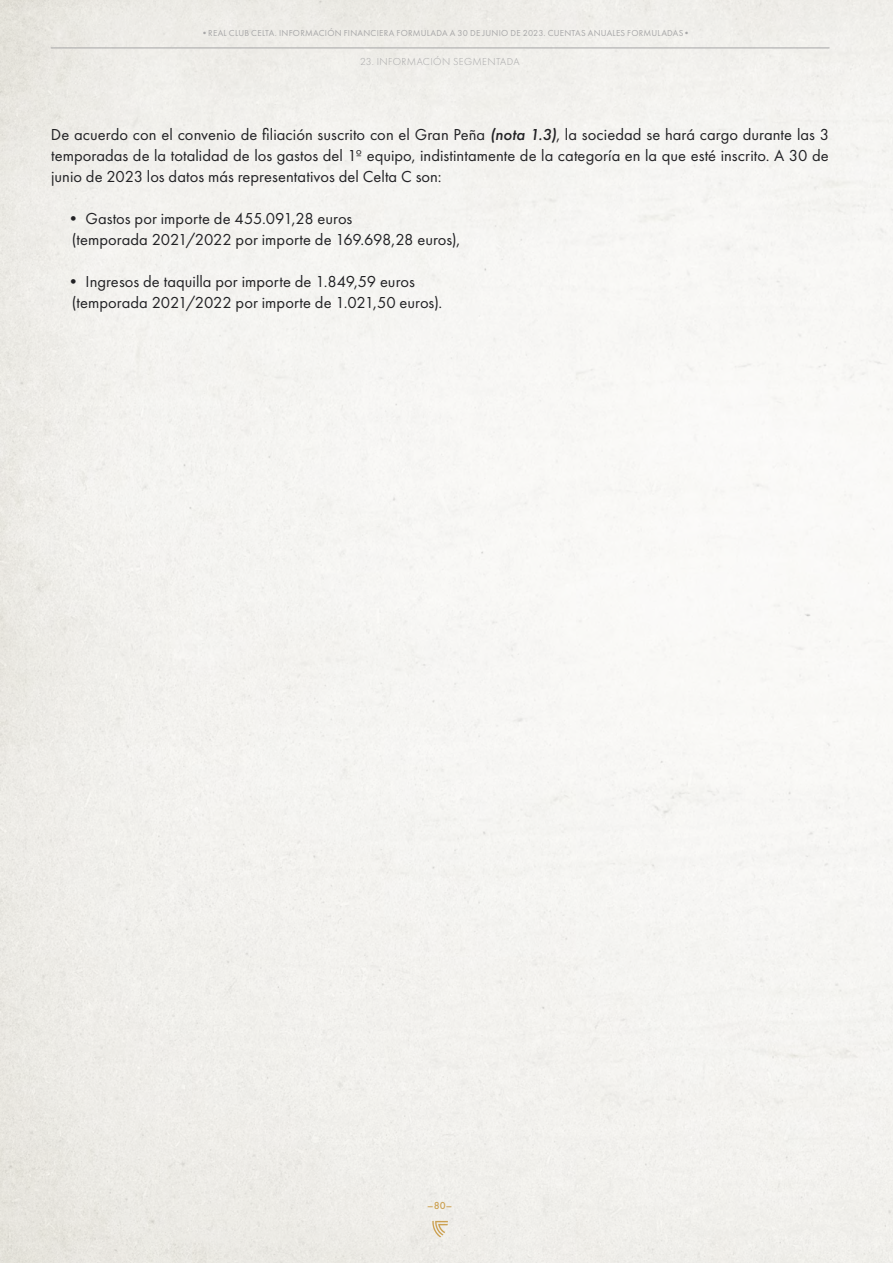
<style>
.page{position:relative;width:893px;height:1263px;background:#fff}
.page>*{position:absolute;margin:0;border:0;box-sizing:border-box;transform-origin:0 0}
.t1{font:16.5px/21px "Futura PT";color:#212124}
.t2{font:300 10.5px "Futura PT";letter-spacing:.035em;color:#a6a6a7}
.t3{font:500 10.5px "Futura PT";color:#cca152}
.t4{font:9px "Futura PT";letter-spacing:.03em;color:#a6a6a7}
.s1{font-weight:500;font-style:italic}
</style>
<div class="page">
<svg style="left:432px;top:1221px;width:16px;height:16px"></svg>
<hr style="left:51px;top:48px;width:778px;height:1px;background:#a6a6a7">
<p class="t4" style="left:200px;top:28px;width:493px">•REAL CLUB CELTA. INFORMACIÓN FINANCIERA FORMULADA A 30 DE JUNIO DE 2023. CUENTAS ANUALES FORMULADAS•</p>
<p class="t2" style="left:360px;top:56px;width:161px">23. INFORMACIÓN SEGMENTADA</p>
<p class="t1" style="left:51px;top:124px;width:780px;text-align:justify">De acuerdo con el convenio de filiación suscrito con el Gran Peña <span class="s1">(nota 1.3)</span>, la sociedad se hará cargo durante las 3 temporadas de la totalidad de los gastos del 1º equipo, indistintamente de la categoría en la que esté inscrito. A 30 de junio de 2023 los datos más representativos del Celta C son:</p>
<p class="t1" style="left:72px;top:208px;width:390px;text-indent:-7px">• Gastos por importe de 455.091,28 euros<br>(temporada 2021/2022 por importe de 169.698,28 euros),</p>
<p class="t1" style="left:72px;top:271px;width:372px;text-indent:-7px">• Ingresos de taquilla por importe de 1.849,59 euros (temporada 2021/2022 por importe de 1.021,50 euros).</p>
<p class="t3" style="left:427px;top:1199px;width:27px">–80–</p>
</div>
